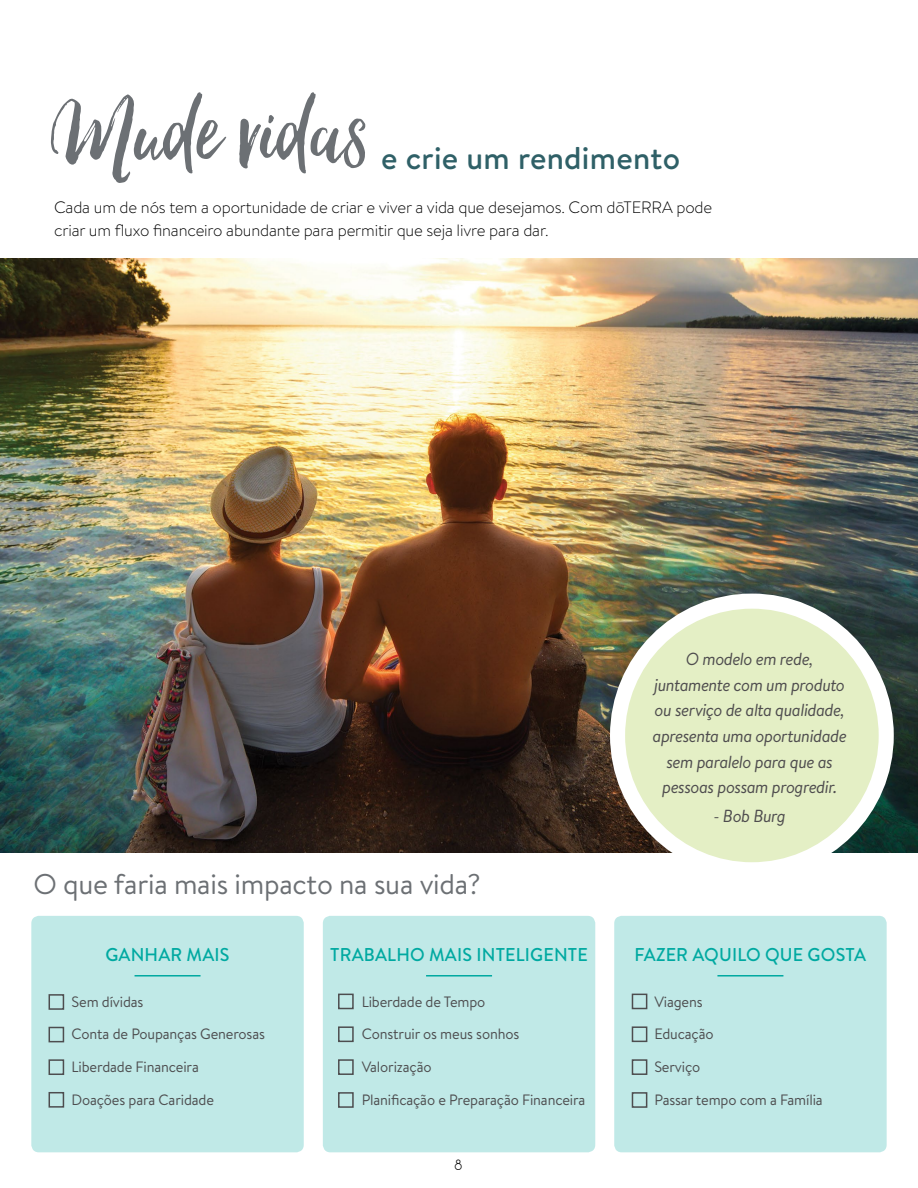
<style>
.page{position:relative;width:918px;height:1188px;background:#fff}
.page>*{position:absolute;margin:0;border:0;box-sizing:border-box;transform-origin:0 0}
.t1{font:120px "Hello Beautiful";color:#6c7074}
.t2{font:500 31.5px "Brandon Text";letter-spacing:.01em;color:#2f6067}
.t3{font:28.5px "Brandon Text";letter-spacing:-.01em;color:#6c7074}
.t4{font:500 18.6px "Brandon Text";letter-spacing:.01em;color:#00a9a1}
.t5{font:italic 17.55px/25.7px "Brandon Text";letter-spacing:-.03em;color:#4e4c4e;text-align:center}
.t6{font:300 16.5px/22.5px "Brandon Text";letter-spacing:-.01em;color:#000}
.t7{font:15px/32.7px "Brandon Text";letter-spacing:-.01em;color:#4d4d4f}
.t8{font:15px "Quicksand";color:#000}
</style>
<div class="page">
<div style="left:31px;top:916px;width:273px;height:236px;background:#c0e9e7;border-radius:8px"></div>
<img style="left:0;top:258px;width:918px;height:594px">
<div style="left:618px;top:601px;width:268px;height:269px;background:#e4efc5;border-radius:50%"></div>
<div style="left:610px;top:594px;width:284px;height:283px;border:15px solid #fff;border-radius:50%"></div>
<div style="left:323px;top:916px;width:272px;height:236px;background:#c0e9e7;border-radius:8px"></div>
<div style="left:614px;top:916px;width:273px;height:236px;background:#c0e9e7;border-radius:8px"></div>
<hr style="left:135px;top:975px;width:66px;height:2px;background:#00a9a1">
<hr style="left:426px;top:975px;width:66px;height:2px;background:#00a9a1">
<hr style="left:717px;top:975px;width:66px;height:2px;background:#00a9a1">
<div style="left:49px;top:994px;width:15px;height:16px;border:2px solid #4d4d4f"></div>
<div style="left:49px;top:1027px;width:15px;height:15px;border:2px solid #4d4d4f"></div>
<div style="left:49px;top:1059px;width:15px;height:16px;border:2px solid #4d4d4f"></div>
<div style="left:49px;top:1092px;width:15px;height:16px;border:2px solid #4d4d4f"></div>
<div style="left:632px;top:994px;width:15px;height:15px;border:2px solid #4d4d4f"></div>
<div style="left:632px;top:1026px;width:15px;height:16px;border:2px solid #4d4d4f"></div>
<div style="left:632px;top:1059px;width:15px;height:16px;border:2px solid #4d4d4f"></div>
<div style="left:632px;top:1092px;width:15px;height:16px;border:2px solid #4d4d4f"></div>
<div style="left:338px;top:994px;width:16px;height:15px;border:2px solid #4d4d4f"></div>
<div style="left:338px;top:1026px;width:16px;height:16px;border:2px solid #4d4d4f"></div>
<div style="left:338px;top:1059px;width:16px;height:16px;border:2px solid #4d4d4f"></div>
<div style="left:338px;top:1092px;width:16px;height:16px;border:2px solid #4d4d4f"></div>
<h1 class="t1" style="left:48px;top:64px;width:322px">Mude vidas</h1>
<h2 class="t2" style="left:381px;top:136px;width:300px">e crie um rendimento</h2>
<p class="t6" style="left:54px;top:196px;width:660px">Cada um de nós tem a oportunidade de criar e viver a vida que desejamos. Com dōTERRA pode criar um fluxo financeiro abundante para permitir que seja livre para dar.</p>
<h3 class="t3" style="left:33px;top:864px;width:449px">O que faria mais impacto na sua vida?</h3>
<p class="t5" style="left:653px;top:646px;width:196px">O modelo em rede, juntamente com um produto ou serviço de alta qualidade, apresenta uma oportunidade sem paralelo para que as pessoas possam progredir.</p>
<p class="t5" style="left:713px;top:803px;width:74px">- Bob Burg</p>
<p class="t4" style="left:105px;top:941px;width:126px">GANHAR MAIS</p>
<p class="t4" style="left:330px;top:941px;width:259px">TRABALHO MAIS INTELIGENTE</p>
<p class="t4" style="left:634px;top:941px;width:233px">FAZER AQUILO QUE GOSTA</p>
<p class="t7" style="left:72px;top:985px;width:195px">Sem dívidas<br>Conta de Poupanças Generosas<br>Liberdade Financeira<br>Doações para Caridade</p>
<p class="t7" style="left:654px;top:985px;width:170px">Viagens<br>Educação<br>Serviço<br>Passar tempo com a Família</p>
<p class="t7" style="left:362px;top:985px;width:225px">Liberdade de Tempo<br>Construir os meus sonhos<br>Valorização<br>Planificação e Preparação Financeira</p>
<p class="t8" style="left:454px;top:1156px;width:11px">8</p>
</div>
